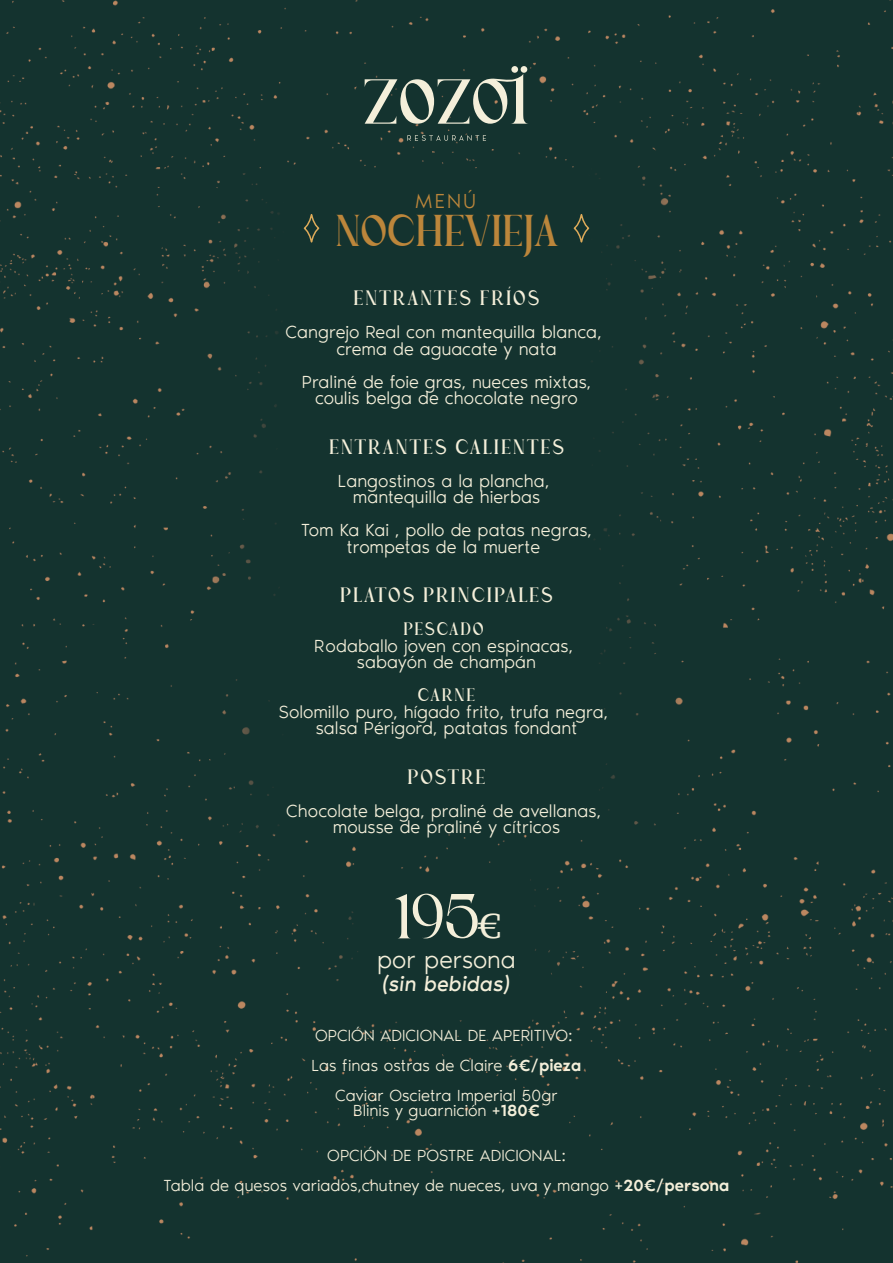
<style>
.page{position:relative;width:893px;height:1263px;background:#14332f}
.page>*{position:absolute;margin:0;border:0;box-sizing:border-box;transform-origin:0 0}
.t1{font:63.3px "Ramole";color:#f4efda}
.t2{font:44.4px "Ramole";color:#bc863b}
.t3{font:300 24.75px "Noir Pro";color:#f4efda}
.t4{font:italic 21.45px "Noir Pro";color:#f4efda}
.t5{font:300 20.85px "Noir Pro";color:#bc863b}
.t6{font:20.7px "Ramole";letter-spacing:.1em;color:#f4efda}
.t7{font:300 18px/16.5px "Noir Pro";color:#f4efda;text-align:center}
.t8{font:18px "Ramole";letter-spacing:.1em;color:#f4efda}
.t9{font:300 16.5px/30px "Noir Pro";color:#f4efda;text-align:center}
.s1{font-family:"PT Serif Caption";font-size:34.95px}
.s2{font-weight:500}
</style>
<div class="page">
<svg style="left:302px;top:209px;width:19px;height:35px"></svg>
<svg style="left:572px;top:209px;width:19px;height:35px"></svg>
<svg style="left:365px;top:74px;width:163px;height:50px;background:#556a61"></svg>
<svg style="left:407px;top:135px;width:79px;height:6px"></svg>
<div style="left:511px;top:66px;width:7px;height:7px;background:#f4efda;border-radius:50%"></div>
<div style="left:521px;top:66px;width:6px;height:7px;background:#f4efda;border-radius:50%"></div>
<p class="t5" style="left:415px;top:185px;width:62px">MENÚ</p>
<h2 class="t2" style="left:335px;top:206px;width:224px">NOCHEVIEJA</h2>
<p class="t6" style="left:354px;top:287px;width:187px">ENTRANTES FRÍOS</p>
<p class="t7" style="left:286px;top:323px;width:317px">Cangrejo Real con mantequilla blanca, crema de aguacate y nata</p>
<p class="t7" style="left:302px;top:372px;width:291px">Praliné de foie gras, nueces mixtas, coulis belga de chocolate negro</p>
<p class="t6" style="left:329px;top:435px;width:236px">ENTRANTES CALIENTES</p>
<p class="t7" style="left:338px;top:471px;width:213px">Langostinos a la plancha, mantequilla de hierbas</p>
<p class="t7" style="left:301px;top:521px;width:292px">Tom Ka Kai , pollo de patas negras, trompetas de la muerte</p>
<p class="t6" style="left:340px;top:584px;width:214px">PLATOS PRINCIPALES</p>
<p class="t8" style="left:403px;top:619px;width:82px">PESCADO</p>
<p class="t7" style="left:314px;top:636px;width:260px">Rodaballo joven con espinacas, sabayón de champán</p>
<p class="t8" style="left:418px;top:685px;width:59px">CARNE</p>
<p class="t7" style="left:279px;top:702px;width:331px">Solomillo puro, hígado frito, trufa negra, salsa Périgord, patatas fondant</p>
<p class="t6" style="left:407px;top:765px;width:80px">POSTRE</p>
<p class="t7" style="left:286px;top:801px;width:316px">Chocolate belga, praliné de avellanas, mousse de praliné y cítricos</p>
<h1 class="t1" style="left:393px;top:882px;width:109px">195<span class="s1">€</span></h1>
<h3 class="t3" style="left:377px;top:941px;width:140px">por persona</h3>
<p class="t4" style="left:383px;top:967px;width:129px">(sin bebidas)</p>
<p class="t9" style="left:311px;top:1020px;width:272px">OPCIÓN ADICIONAL DE APERITIVO:<br>Las finas ostras de Claire <span class="s2">6€/pieza<br></span>Caviar Oscietra Imperial 50gr</p>
<p class="t9" style="left:353px;top:1095px;width:188px">Blinis y guarnición <span class="s2">+180€</span></p>
<p class="t9" style="left:164px;top:1140px;width:567px">OPCIÓN DE POSTRE ADICIONAL:<br>Tabla de quesos variados,chutney de nueces, uva y mango <span class="s2">+20€/persona</span></p>
</div>
